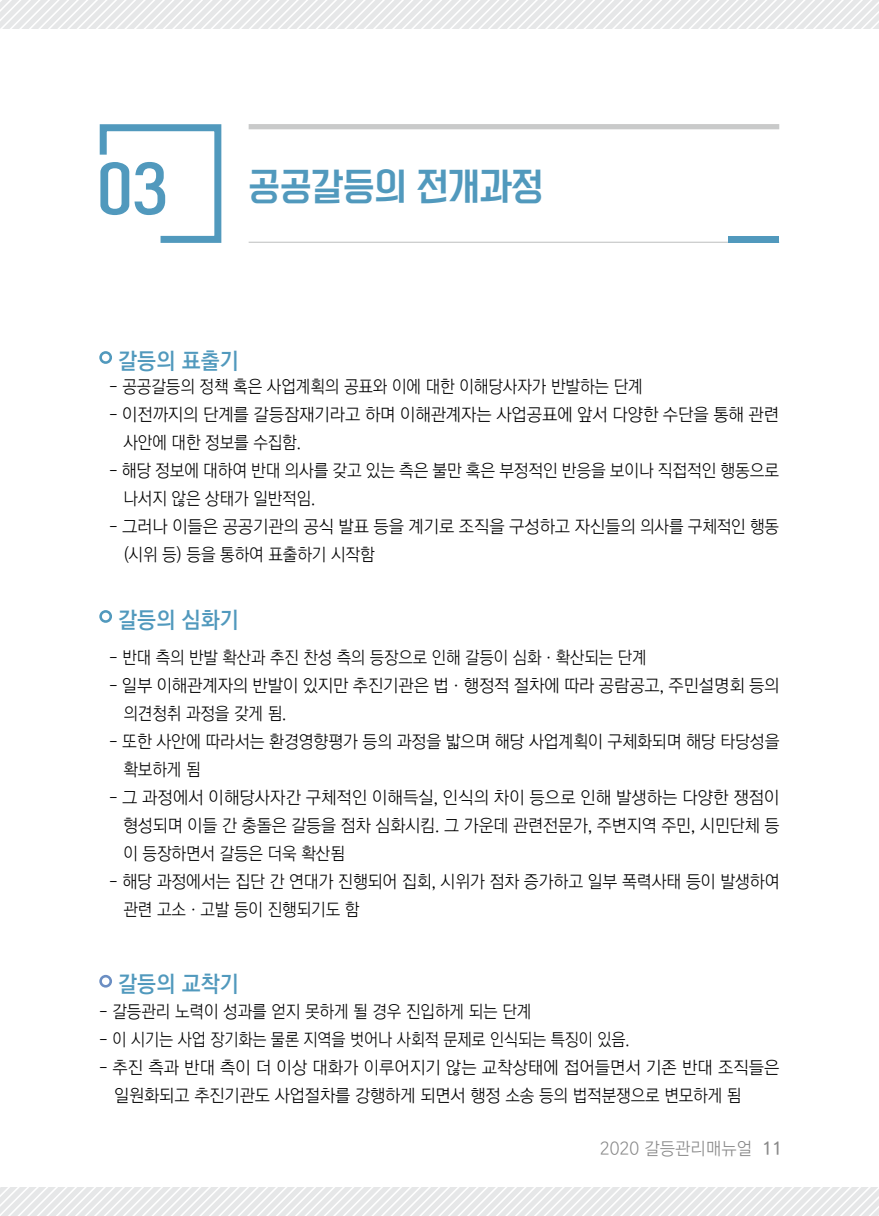
<style>
.page{position:relative;width:879px;height:1216px;background:#fff}
.page>*{position:absolute;margin:0;border:0;box-sizing:border-box;transform-origin:0 0}
.t1{font:56px "Korean YNSJG4 R";color:#5199bd}
.t2{font:35px "Korean YNSJG4 R";color:#5199bd;scale:.95 1}
.t3{font:22.75px "Korean GD15 R";color:#5199bd;scale:.95 1}
.t4{font:17.5px/28px "Korean GD11 R";letter-spacing:-.01em;color:#000;scale:.95 1}
.t5{font:17.5px "Korean GD11 R";color:#898989}
.s1{font-family:"Korean GD14 R"}
</style>
<div class="page">
<svg style="left:0;top:0;width:878px;height:29px"></svg>
<svg style="left:0;top:1187px;width:878px;height:28px"></svg>
<svg style="left:99px;top:124px;width:123px;height:119px"></svg>
<div style="left:248px;top:124px;width:530px;height:5px;background:#c9caca"></div>
<hr style="left:248px;top:242px;width:530px;height:1px;background:#c9caca">
<div style="left:728px;top:236px;width:50px;height:7px;background:#5199bd"></div>
<svg style="left:99px;top:351px;width:13px;height:13px"></svg>
<div style="left:102px;top:354px;width:7px;height:7px;background:#fff;border-radius:50%"></div>
<svg style="left:99px;top:610px;width:13px;height:12px"></svg>
<div style="left:102px;top:612px;width:7px;height:8px;background:#fff;border-radius:50%"></div>
<svg style="left:99px;top:974px;width:13px;height:13px"></svg>
<div style="left:102px;top:977px;width:7px;height:7px;background:#fff;border-radius:50%"></div>
<h1 class="t1" style="left:97px;top:159px;width:72px">03</h1>
<h2 class="t2" style="left:248px;top:168px;width:311px">공공갈등의 전개과정</h2>
<h3 class="t3" style="left:118px;top:348px;width:128px">갈등의 표출기</h3>
<p class="t4" style="left:109px;top:373px;width:563px">- 공공갈등의 정책 혹은 사업계획의 공표와 이에 대한 이해당사자가 반발하는 단계</p>
<p class="t4" style="left:123px;top:401px;width:691px;text-indent:-14px">- 이전까지의 단계를 갈등잠재기라고 하며 이해관계자는 사업공표에 앞서 다양한 수단을 통해 관련 사안에 대한 정보를 수집함.</p>
<p class="t4" style="left:123px;top:457px;width:691px;text-indent:-14px">- 해당 정보에 대하여 반대 의사를 갖고 있는 측은 불만 혹은 부정적인 반응을 보이나 직접적인 행동으로 나서지 않은 상태가 일반적임.</p>
<p class="t4" style="left:123px;top:513px;width:691px;text-indent:-14px">- 그러나 이들은 공공기관의 공식 발표 등을 계기로 조직을 구성하고 자신들의 의사를 구체적인 행동 (시위 등) 등을 통하여 표출하기 시작함</p>
<h3 class="t3" style="left:118px;top:607px;width:128px">갈등의 심화기</h3>
<p class="t4" style="left:109px;top:643px;width:567px">- 반대 측의 반발 확산과 추진 찬성 측의 등장으로 인해 갈등이 심화·확산되는 단계</p>
<p class="t4" style="left:123px;top:671px;width:692px;text-indent:-14px">- 일부 이해관계자의 반발이 있지만 추진기관은 법·행정적 절차에 따라 공람공고, 주민설명회 등의 의견청취 과정을 갖게 됨.</p>
<p class="t4" style="left:123px;top:727px;width:692px;text-indent:-14px">- 또한 사안에 따라서는 환경영향평가 등의 과정을 밟으며 해당 사업계획이 구체화되며 해당 타당성을 확보하게 됨</p>
<p class="t4" style="left:123px;top:783px;width:692px;text-align:justify;text-indent:-14px">- 그 과정에서 이해당사자간 구체적인 이해득실, 인식의 차이 등으로 인해 발생하는 다양한 쟁점이 형성되며 이들 간 충돌은 갈등을 점차 심화시킴. 그 가운데 관련전문가, 주변지역 주민, 시민단체 등 이 등장하면서 갈등은 더욱 확산됨</p>
<p class="t4" style="left:123px;top:867px;width:692px;text-indent:-14px">- 해당 과정에서는 집단 간 연대가 진행되어 집회, 시위가 점차 증가하고 일부 폭력사태 등이 발생하여 관련 고소·고발 등이 진행되기도 함</p>
<h3 class="t3" style="left:118px;top:971px;width:128px">갈등의 교착기</h3>
<p class="t4" style="left:99px;top:997px;width:456px">- 갈등관리 노력이 성과를 얻지 못하게 될 경우 진입하게 되는 단계</p>
<p class="t4" style="left:99px;top:1025px;width:559px">- 이 시기는 사업 장기화는 물론 지역을 벗어나 사회적 문제로 인식되는 특징이 있음.</p>
<p class="t4" style="left:114px;top:1053px;width:701px;text-indent:-15px">- 추진 측과 반대 측이 더 이상 대화가 이루어지기 않는 교착상태에 접어들면서 기존 반대 조직들은 일원화되고 추진기관도 사업절차를 강행하게 되면서 행정 소송 등의 법적분쟁으로 변모하게 됨</p>
<p class="t5" style="left:599px;top:1139px;width:183px">2020 갈등관리매뉴얼 <span class="s1">11</span></p>
</div>
